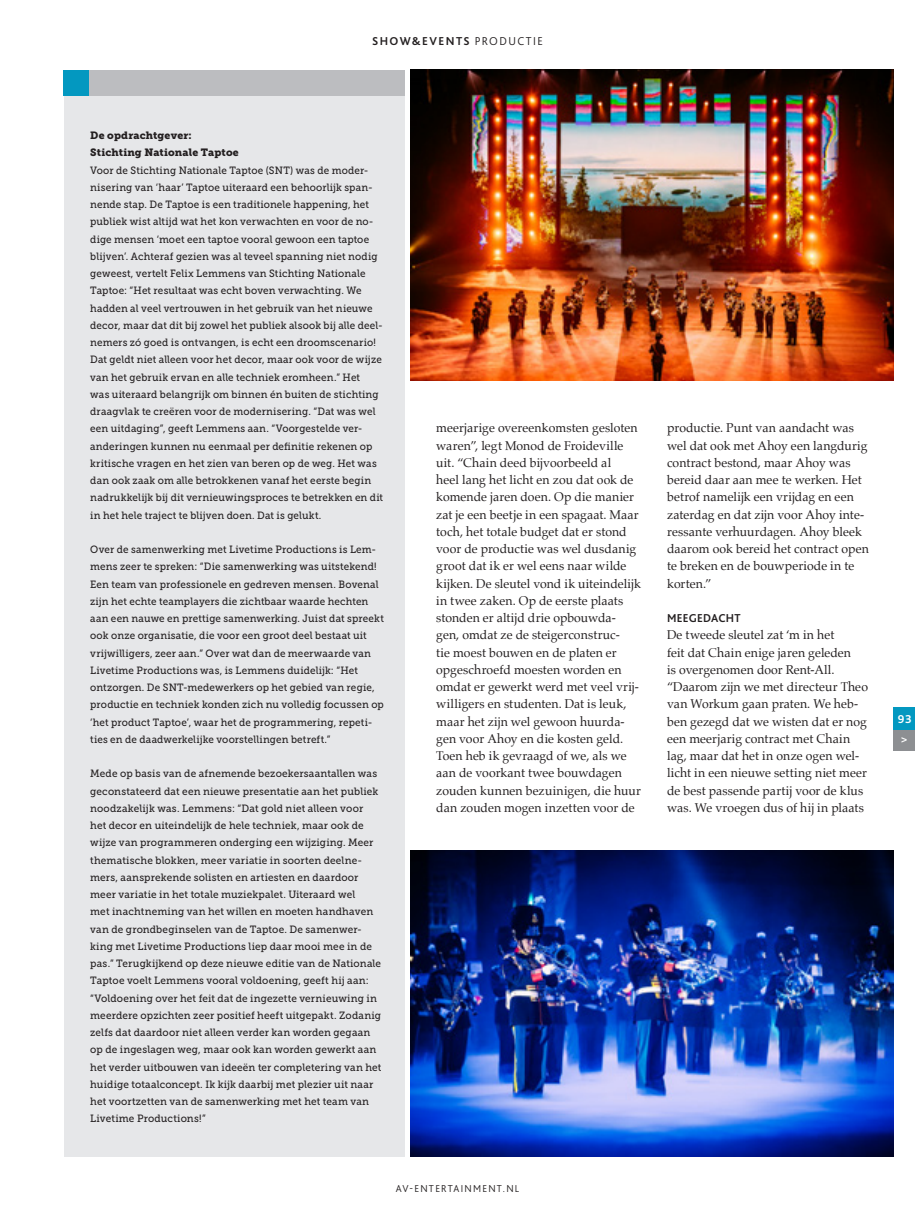
<style>
.page{position:relative;width:915px;height:1212px;background:#fff}
.page>*{position:absolute;margin:0;border:0;box-sizing:border-box;transform-origin:0 0}
.platte_tekst{font:12.75px/17.2px "Palatino";letter-spacing:.005em;color:#231f20;scale:.96 1}
.kop_alinea{font:700 12px "Bliss 2";letter-spacing:.12em;color:#231f20}
.kop_alinea-2{font:700 12px "Bliss 2";letter-spacing:.03em;color:#231f20;scale:.96 1}
.kop_alinea-3{font:700 12px "Bliss 2";color:#fff}
.fotobijschrift{font:10.5px/17.2px "Museo Slab 500";letter-spacing:.015em;color:#231f20;scale:.94 1}
.fotobijschrift-2{font:10.5px/17.2px "Museo Slab 500";letter-spacing:.015em;color:#231f20;scale:.95 1}
.platte_tekst_kader{font:10.5px "Museo Slab 900";letter-spacing:.01em;color:#231f20}
.kop_alinea-4{font:300 10.5px "Bliss 2";letter-spacing:.125em;color:#231f20}
.s1{font-weight:300}
</style>
<div class="page">
<div style="left:893px;top:728px;width:21px;height:22px;background:#8d8f92"></div>
<div style="left:893px;top:707px;width:21px;height:22px;background:#0398c0"></div>
<div style="left:64px;top:71px;width:340px;height:1086px;background:#e6e7e9"></div>
<div style="left:64px;top:70px;width:340px;height:25px;background:#bcbdc0"></div>
<div style="left:64px;top:70px;width:25px;height:25px;background:#0398c0"></div>
<img style="left:410px;top:70px;width:483px;height:310px">
<img style="left:410px;top:850px;width:483px;height:307px">
<p class="kop_alinea" style="left:372px;top:33px;width:172px">SHOW&amp;EVENTS <span class="s1">PRODUCTIE</span></p>
<p class="platte_tekst_kader" style="left:90px;top:129px;width:103px">De opdrachtgever:</p>
<p class="platte_tekst_kader" style="left:90px;top:146px;width:150px">Stichting Nationale Taptoe</p>
<p class="fotobijschrift" style="left:90px;top:161px;width:313px">Voor de Stichting Nationale Taptoe (SNT) was de moder&shy;nisering van ‘haar’ Taptoe uiteraard een behoorlijk span&shy;nende stap. De Taptoe is een traditionele happening, het publiek wist altijd wat het kon verwachten en voor de no&shy;dige mensen ‘moet een taptoe vooral gewoon een taptoe blijven’. Achteraf gezien was al teveel spanning niet nodig geweest, vertelt Felix Lemmens van Stichting Nationale Taptoe: “Het resultaat was echt boven verwachting. We hadden al veel vertrouwen in het gebruik van het nieuwe decor, maar dat dit bij zowel het publiek alsook bij alle deel&shy;nemers zó goed is ontvangen, is echt een droomscenario!<br>Dat geldt niet alleen voor het decor, maar ook voor de wijze van het gebruik ervan en alle techniek eromheen.” Het<br>was uiteraard belangrijk om binnen én buiten de stichting draagvlak te creëren voor de modernisering. “Dat was wel een uitdaging”, geeft Lemmens aan. “Voorgestelde ver&shy;anderingen kunnen nu eenmaal per definitie rekenen op kritische vragen en het zien van beren op de weg. Het was dan ook zaak om alle betrokkenen vanaf het eerste begin nadrukkelijk bij dit vernieuwingsproces te betrekken en dit in het hele traject te blijven doen. Dat is gelukt.</p>
<p class="fotobijschrift" style="left:90px;top:541px;width:314px">Over de samenwerking met Livetime Productions is Lem&shy;mens zeer te spreken: “Die samenwerking was uitstekend!<br>Een team van professionele en gedreven mensen. Bovenal zijn het echte teamplayers die zichtbaar waarde hechten aan een nauwe en prettige samenwerking. Juist dat spreekt ook onze organisatie, die voor een groot deel bestaat uit vrijwilligers, zeer aan.” Over wat dan de meerwaarde van Livetime Productions was, is Lemmens duidelijk: “Het ontzorgen. De SNT-medewerkers op het gebied van regie, productie en techniek konden zich nu volledig focussen op ‘het product Taptoe’, waar het de programmering, repeti&shy;ties en de daadwerkelijke voorstellingen betreft.”</p>
<p class="fotobijschrift-2" style="left:90px;top:765px;width:308px">Mede op basis van de afnemende bezoekersaantallen was geconstateerd dat een nieuwe presentatie aan het publiek noodzakelijk was. Lemmens: “Dat gold niet alleen voor het decor en uiteindelijk de hele techniek, maar ook de wijze van programmeren onderging een wijziging. Meer thematische blokken, meer variatie in soorten deelne&shy;mers, aansprekende solisten en artiesten en daardoor meer variatie in het totale muziekpalet. Uiteraard wel<br>met inachtneming van het willen en moeten handhaven van de grondbeginselen van de Taptoe. De samenwer&shy;king met Livetime Productions liep daar mooi mee in de pas.” Terugkijkend op deze nieuwe editie van de Nationale Taptoe voelt Lemmens vooral voldoening, geeft hij aan: “Voldoening over het feit dat de ingezette vernieuwing in meerdere opzichten zeer positief heeft uitgepakt. Zodanig zelfs dat daardoor niet alleen verder kan worden gegaan op de ingeslagen weg, maar ook kan worden gewerkt aan het verder uitbouwen van ideeën ter completering van het huidige totaalconcept. Ik kijk daarbij met plezier uit naar het voortzetten van de samenwerking met het team van Livetime Productions!”</p>
<p class="platte_tekst" style="left:436px;top:419px;width:215px">meerjarige overeenkomsten gesloten waren”, legt Monod de Froideville uit. “Chain deed bijvoorbeeld al<br>heel lang het licht en zou dat ook de komende jaren doen. Op die manier zat je een beetje in een spagaat. Maar toch, het totale budget dat er stond voor de productie was wel dusdanig groot dat ik er wel eens naar wilde kijken. De sleutel vond ik uiteindelijk in twee zaken. Op de eerste plaats stonden er altijd drie opbouwda&shy;gen, omdat ze de steigerconstruc-<br>tie moest bouwen en de platen er opgeschroefd moesten worden en omdat er gewerkt werd met veel vrij&shy;willigers en studenten. Dat is leuk, maar het zijn wel gewoon huurda&shy;gen voor Ahoy en die kosten geld.<br>Toen heb ik gevraagd of we, als we aan de voorkant twee bouwdagen zouden kunnen bezuinigen, die huur dan zouden mogen inzetten voor de</p>
<p class="platte_tekst" style="left:666px;top:419px;width:211px">productie. Punt van aandacht was wel dat ook met Ahoy een langdurig contract bestond, maar Ahoy was bereid daar aan mee te werken. Het betrof namelijk een vrijdag en een zaterdag en dat zijn voor Ahoy inte&shy;ressante verhuurdagen. Ahoy bleek daarom ook bereid het contract open te breken en de bouwperiode in te korten.”</p>
<p class="kop_alinea-2" style="left:666px;top:611px;width:78px">MEEGEDACHT</p>
<p class="platte_tekst" style="left:666px;top:626px;width:211px">De tweede sleutel zat ‘m in het<br>feit dat Chain enige jaren geleden<br>is overgenomen door Rent-All. “Daarom zijn we met directeur Theo van Workum gaan praten. We heb&shy;ben gezegd dat we wisten dat er nog een meerjarig contract met Chain lag, maar dat het in onze ogen wel&shy;licht in een nieuwe setting niet meer de best passende partij voor de klus was. We vroegen dus of hij in plaats</p>
<p class="kop_alinea-4" style="left:395px;top:1182px;width:125px">AV-ENTERTAINMENT.NL</p>
<p class="kop_alinea-3" style="left:897px;top:711px;width:16px">93</p>
<p class="kop_alinea-3" style="left:900px;top:732px;width:8px">&gt;</p>
</div>
